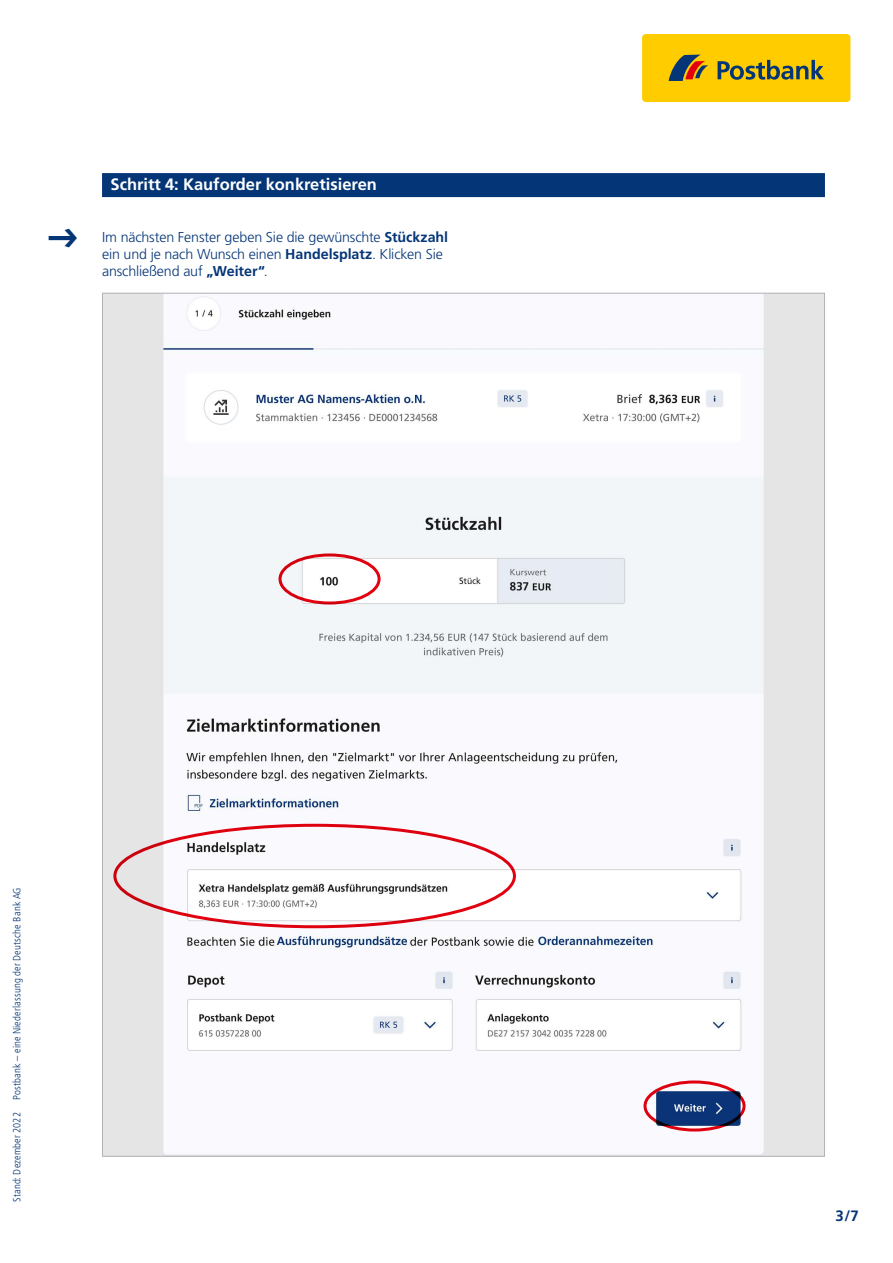
<style>
.page{position:relative;width:893px;height:1263px;background:#fff}
.page>*{position:absolute;margin:0;border:0;box-sizing:border-box;transform-origin:0 0}
.t1{font:700 16.5px "Frutiger LT Std";color:#fff}
.t2{font:16.5px "Postbank Font 799";color:#043576}
.t3{font:700 15px "Frutiger";color:#043576}
.t4{font:300 14.25px/17.1px "Frutiger LT Std";letter-spacing:-.01em;color:#043576}
.t5{font:300 condensed 10.5px "Frutiger LT Std";letter-spacing:.015em;color:#043576}
.s1{font-weight:700}
</style>
<div class="page">
<div style="left:642px;top:34px;width:208px;height:68px;background:#fc0;border-radius:4px"></div>
<svg style="left:718px;top:60px;width:106px;height:20px"></svg>
<svg style="left:669px;top:55px;width:39px;height:26px"></svg>
<div style="left:102px;top:173px;width:723px;height:24px;background:#043576"></div>
<img style="left:104px;top:295px;width:719px;height:860px">
<div style="left:279px;top:553px;width:102px;height:51px;border:3px solid #e3000f;border-radius:50%"></div>
<div style="left:643px;top:1080px;width:103px;height:51px;border:3px solid #e3000f;border-radius:50%"></div>
<div style="left:113px;top:824px;width:403px;height:104px;border:3px solid #e3000f;border-radius:50%"></div>
<p class="t2" style="left:49px;top:228px;width:31px">7</p>
<p class="t1" style="left:111px;top:175px;width:268px">Schritt 4: Kauforder konkretisieren</p>
<p class="t4" style="left:102px;top:228px;width:348px">Im nächsten Fenster geben Sie die gewünschte <span class="s1">Stückzahl </span>ein und je nach Wunsch einen <span class="s1">Handelsplatz</span>. Klicken Sie anschließend auf <span class="s1">„Weiter“</span>.</p>
<p class="t5" style="left:11px;top:1202px;width:316px;rotate:-90deg">Stand: Dezember 2022 Postbank – eine Niederlassung der Deutsche Bank AG</p>
<p class="t3" style="left:835px;top:1207px;width:25px">3/7</p>
</div>
